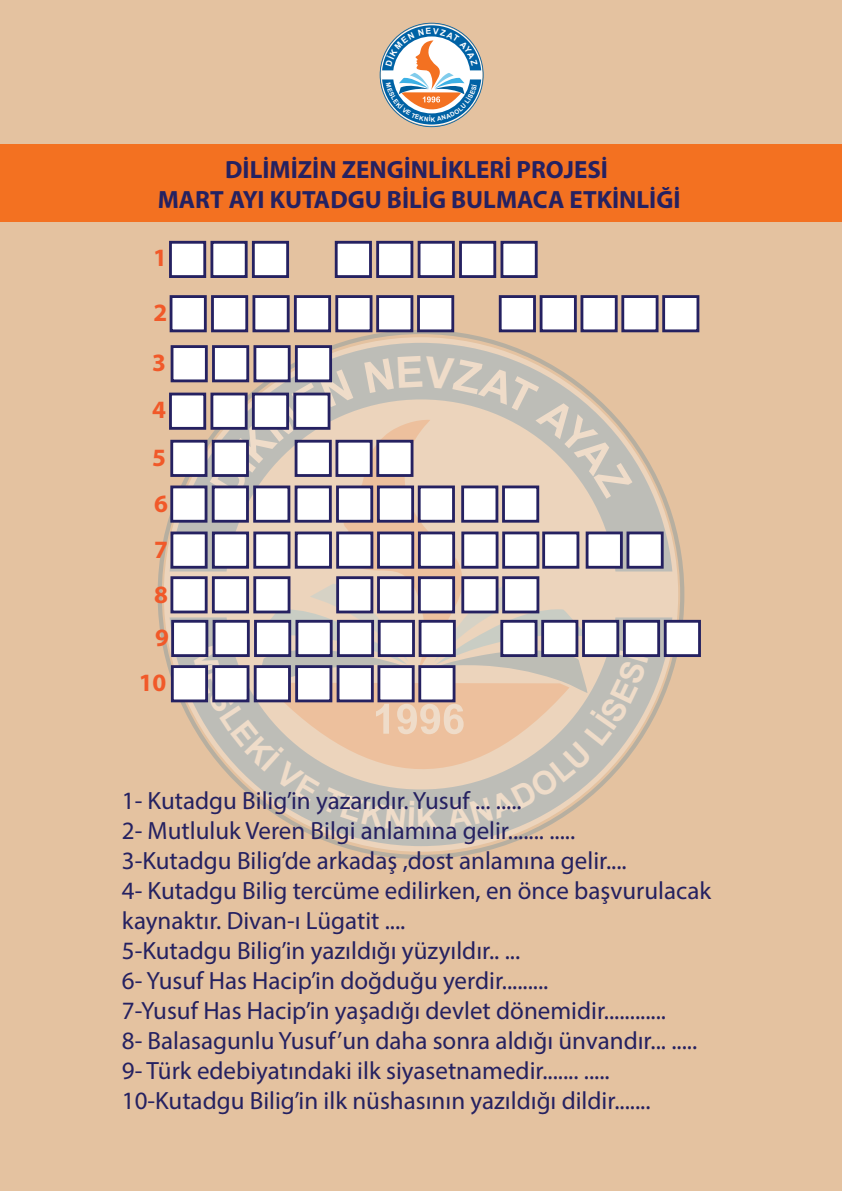
<style>
.page{position:relative;width:842px;height:1191px;background:#e4c2a0}
.page>*{position:absolute;margin:0;border:0;box-sizing:border-box;transform-origin:0 0}
.t1{font:25px/30px "Myriad Pro";color:#252161}
.t2{font:700 25px/30px "Myriad Pro";color:#252161;text-align:center}
.t3{font:700 25px/45.6px "Myriad Pro";color:#f15929}
</style>
<div class="page">
<svg style="left:158px;top:330px;width:526px;height:529px"></svg>
<svg style="left:170px;top:343px;width:502px;height:228px"></svg>
<svg style="left:170px;top:617px;width:502px;height:229px"></svg>
<div style="left:0;top:145px;width:842px;height:77px;background:#f37121"></div>
<div style="left:169px;top:241px;width:37px;height:37px;background:#fff;border:3px solid #252161"></div>
<div style="left:210px;top:241px;width:38px;height:37px;background:#fff;border:3px solid #252161"></div>
<div style="left:252px;top:241px;width:37px;height:37px;background:#fff;border:3px solid #252161"></div>
<div style="left:335px;top:241px;width:37px;height:37px;background:#fff;border:3px solid #252161"></div>
<div style="left:376px;top:241px;width:37px;height:37px;background:#fff;border:3px solid #252161"></div>
<div style="left:418px;top:241px;width:37px;height:37px;background:#fff;border:3px solid #252161"></div>
<div style="left:459px;top:241px;width:37px;height:37px;background:#fff;border:3px solid #252161"></div>
<div style="left:500px;top:241px;width:38px;height:37px;background:#fff;border:3px solid #252161"></div>
<div style="left:170px;top:295px;width:37px;height:37px;background:#fff;border:3px solid #252161"></div>
<div style="left:211px;top:295px;width:37px;height:37px;background:#fff;border:3px solid #252161"></div>
<div style="left:252px;top:295px;width:38px;height:37px;background:#fff;border:3px solid #252161"></div>
<div style="left:294px;top:295px;width:37px;height:37px;background:#fff;border:3px solid #252161"></div>
<div style="left:335px;top:295px;width:37px;height:37px;background:#fff;border:3px solid #252161"></div>
<div style="left:376px;top:295px;width:37px;height:37px;background:#fff;border:3px solid #252161"></div>
<div style="left:417px;top:295px;width:37px;height:37px;background:#fff;border:3px solid #252161"></div>
<div style="left:499px;top:295px;width:37px;height:37px;background:#fff;border:3px solid #252161"></div>
<div style="left:540px;top:295px;width:37px;height:37px;background:#fff;border:3px solid #252161"></div>
<div style="left:580px;top:295px;width:38px;height:37px;background:#fff;border:3px solid #252161"></div>
<div style="left:621px;top:295px;width:37px;height:37px;background:#fff;border:3px solid #252161"></div>
<div style="left:662px;top:295px;width:37px;height:37px;background:#fff;border:3px solid #252161"></div>
<div style="left:171px;top:345px;width:37px;height:37px;background:#fff;border:3px solid #252161"></div>
<div style="left:212px;top:345px;width:37px;height:37px;background:#fff;border:3px solid #252161"></div>
<div style="left:253px;top:345px;width:38px;height:37px;background:#fff;border:3px solid #252161"></div>
<div style="left:295px;top:345px;width:37px;height:37px;background:#fff;border:3px solid #252161"></div>
<div style="left:169px;top:392px;width:37px;height:38px;background:#fff;border:3px solid #252161"></div>
<div style="left:170px;top:440px;width:37px;height:37px;background:#fff;border:3px solid #252161"></div>
<div style="left:170px;top:485px;width:37px;height:37px;background:#fff;border:3px solid #252161"></div>
<div style="left:170px;top:531px;width:38px;height:37px;background:#fff;border:3px solid #252161"></div>
<div style="left:626px;top:531px;width:38px;height:37px;background:#fff;border:3px solid #252161"></div>
<div style="left:170px;top:576px;width:38px;height:37px;background:#fff;border:3px solid #252161"></div>
<div style="left:171px;top:620px;width:37px;height:37px;background:#fff;border:3px solid #252161"></div>
<div style="left:623px;top:620px;width:37px;height:37px;background:#fff;border:3px solid #252161"></div>
<div style="left:664px;top:620px;width:37px;height:37px;background:#fff;border:3px solid #252161"></div>
<div style="left:171px;top:665px;width:37px;height:37px;background:#fff;border:3px solid #252161"></div>
<svg style="left:380px;top:23px;width:104px;height:104px"></svg>
<svg style="left:192px;top:356px;width:456px;height:474px"></svg>
<p class="t2" style="left:158px;top:154px;width:524px">DİLİMİZİN ZENGİNLİKLERİ PROJESİ<br>MART AYI KUTADGU BİLİG BULMACA ETKİNLİĞİ</p>
<p class="t3" style="left:153px;top:234px;width:15px">1</p>
<p class="t3" style="left:152px;top:287px;width:17px;line-height:49.3px">2<br>3</p>
<p class="t3" style="left:139px;top:386px;width:32px;text-align:right">4<br>5<br>6<br>7<br>8<br>9<br>10</p>
<p class="t1" style="left:122px;top:784px;width:591px">1- Kutadgu Bilig’in yazarıdır. Yusuf ... .....<br>2- Mutluluk Veren Bilgi anlamına gelir....... .....<br>3-Kutadgu Bilig’de arkadaş ,dost anlamına gelir....<br>4- Kutadgu Bilig tercüme edilirken, en önce başvurulacak kaynaktır. Divan-ı Lügatit ....<br>5-Kutadgu Bilig’in yazıldığı yüzyıldır.. ...<br>6- Yusuf Has Hacip’in doğduğu yerdir.........<br>7-Yusuf Has Hacip’in yaşadığı devlet dönemidir............<br>8- Balasagunlu Yusuf’un daha sonra aldığı ünvandır... .....<br>9- Türk edebiyatındaki ilk siyasetnamedir....... .....<br>10-Kutadgu Bilig’in ilk nüshasının yazıldığı dildir.......</p>
</div>
